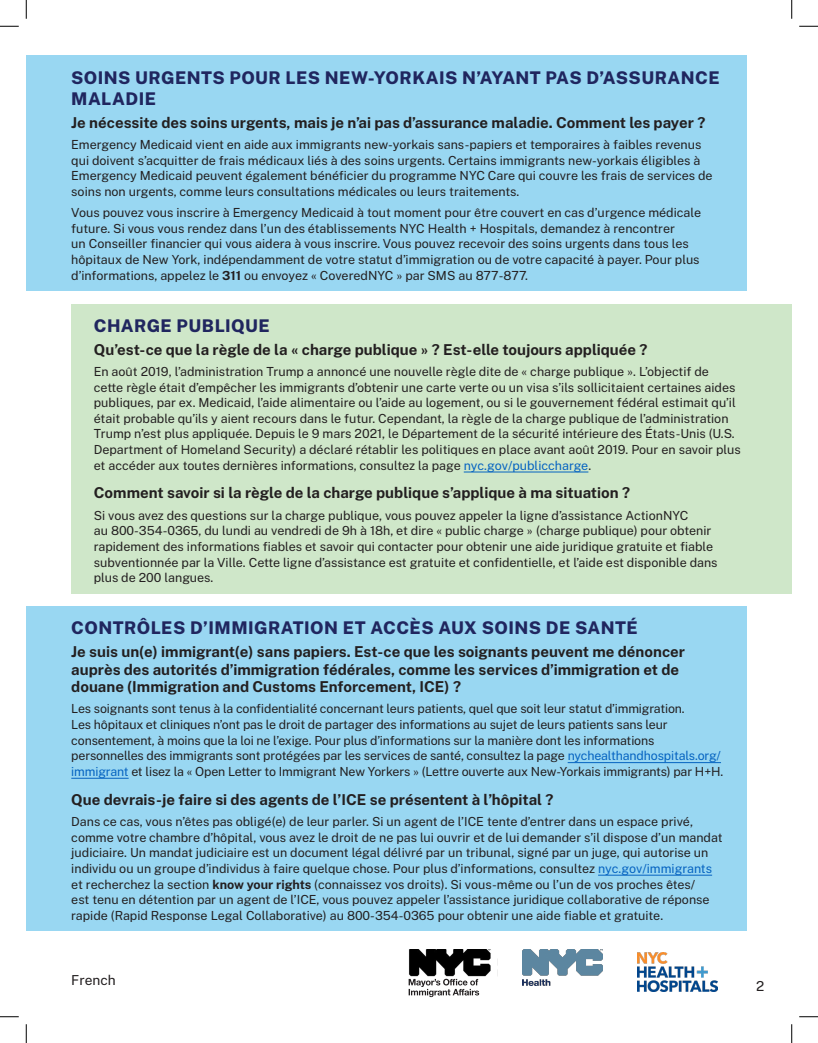
<style>
.page{position:relative;width:818px;height:1043px;background:#fff}
.page>*{position:absolute;margin:0;border:0;box-sizing:border-box;transform-origin:0 0}
.t1{font:800 17.5px/21px "Public Sans";letter-spacing:.025em;color:#20265f}
.t2{font:700 15px/17.5px "Public Sans";color:#231f20}
.t3{font:13.75px "Public Sans";color:#231f20}
.t4{font:12.5px/15.6px "Public Sans";color:#231f20}
.s1{font-weight:700}
.s2{color:#0563c1}
</style>
<div class="page">
<img style="left:522px;top:949px;width:80px;height:36px">
<img style="left:637px;top:952px;width:80px;height:39px">
<img style="left:409px;top:949px;width:82px;height:28px">
<svg style="left:408px;top:978px;width:71px;height:19px"></svg>
<div style="left:26px;top:56px;width:720px;height:235px;background:#99d7f2"></div>
<div style="left:71px;top:303px;width:720px;height:290px;background:#cfe7c9"></div>
<hr style="left:463px;top:471px;width:125px;height:1px;background:#0563c1">
<div style="left:26px;top:606px;width:720px;height:325px;background:#99d7f2"></div>
<hr style="left:567px;top:762px;width:154px;height:1px;background:#0563c1">
<hr style="left:71px;top:777px;width:58px;height:1px;background:#0563c1">
<hr style="left:598px;top:874px;width:114px;height:1px;background:#0563c1">
<svg style="left:0;top:25px;width:19px;height:2px"></svg>
<svg style="left:799px;top:25px;width:19px;height:2px"></svg>
<svg style="left:0;top:1016px;width:19px;height:1px"></svg>
<svg style="left:799px;top:1016px;width:19px;height:1px"></svg>
<svg style="left:25px;top:0;width:2px;height:19px"></svg>
<svg style="left:25px;top:1024px;width:2px;height:18px"></svg>
<svg style="left:791px;top:0;width:1px;height:19px"></svg>
<svg style="left:791px;top:1024px;width:1px;height:18px"></svg>
<h1 class="t1" style="left:71px;top:65px;width:650px">SOINS URGENTS POUR LES NEW-YORKAIS N’AYANT PAS D’ASSURANCE<br>MALADIE</h1>
<p class="t2" style="left:71px;top:112px;width:635px">Je nécessite des soins urgents, mais je n’ai pas d’assurance maladie. Comment les payer ?</p>
<p class="t4" style="left:71px;top:136px;width:642px">Emergency Medicaid vient en aide aux immigrants new-yorkais sans-papiers et temporaires à faibles revenus qui doivent s’acquitter de frais médicaux liés à des soins urgents. Certains immigrants new-yorkais éligibles à Emergency Medicaid peuvent également bénéficier du programme NYC Care qui couvre les frais de services de soins non urgents, comme leurs consultations médicales ou leurs traitements.</p>
<p class="t4" style="left:71px;top:204px;width:631px">Vous pouvez vous inscrire à Emergency Medicaid à tout moment pour être couvert en cas d’urgence médicale future. Si vous vous rendez dans l’un des établissements NYC Health + Hospitals, demandez à rencontrer<br>un Conseiller financier qui vous aidera à vous inscrire. Vous pouvez recevoir des soins urgents dans tous les hôpitaux de New York, indépendamment de votre statut d’immigration ou de votre capacité à payer. Pour plus d’informations, appelez le <span class="s1">311</span> ou envoyez « CoveredNYC » par SMS au 877-877.</p>
<h1 class="t1" style="left:94px;top:313px;width:177px">CHARGE PUBLIQUE</h1>
<p class="t2" style="left:94px;top:339px;width:555px">Qu’est-ce que la règle de la « charge publique » ? Est-elle toujours appliquée ?</p>
<p class="t4" style="left:94px;top:363px;width:648px">En août 2019, l’administration Trump a annoncé une nouvelle règle dite de « charge publique ». L’objectif de cette règle était d’empêcher les immigrants d’obtenir une carte verte ou un visa s’ils sollicitaient certaines aides publiques, par ex. Medicaid, l’aide alimentaire ou l’aide au logement, ou si le gouvernement fédéral estimait qu’il était probable qu’ils y aient recours dans le futur. Cependant, la règle de la charge publique de l’administration Trump n’est plus appliquée. Depuis le 9 mars 2021, le Département de la sécurité intérieure des États-Unis (U.S.<br>Department of Homeland Security) a déclaré rétablir les politiques en place avant août 2019. Pour en savoir plus et accéder aux toutes dernières informations, consultez la page <span class="s2">nyc.gov/publiccharge</span>.</p>
<p class="t2" style="left:94px;top:483px;width:537px">Comment savoir si la règle de la charge publique s’applique à ma situation ?</p>
<p class="t4" style="left:94px;top:506px;width:625px">Si vous avez des questions sur la charge publique, vous pouvez appeler la ligne d’assistance ActionNYC<br>au 800-354-0365, du lundi au vendredi de 9h à 18h, et dire « public charge » (charge publique) pour obtenir rapidement des informations fiables et savoir qui contacter pour obtenir une aide juridique gratuite et fiable subventionnée par la Ville. Cette ligne d’assistance est gratuite et confidentielle, et l’aide est disponible dans plus de 200 langues.</p>
<h1 class="t1" style="left:71px;top:615px;width:568px">CONTRÔLES D’IMMIGRATION ET ACCÈS AUX SOINS DE SANTÉ</h1>
<p class="t2" style="left:71px;top:641px;width:615px">Je suis un(e) immigrant(e) sans papiers. Est-ce que les soignants peuvent me dénoncer auprès des autorités d’immigration fédérales, comme les services d’immigration et de douane (Immigration and Customs Enforcement, ICE) ?</p>
<p class="t4" style="left:71px;top:700px;width:653px">Les soignants sont tenus à la confidentialité concernant leurs patients, quel que soit leur statut d’immigration.<br>Les hôpitaux et cliniques n’ont pas le droit de partager des informations au sujet de leurs patients sans leur consentement, à moins que la loi ne l’exige. Pour plus d’informations sur la manière dont les informations personnelles des immigrants sont protégées par les services de santé, consultez la page <span class="s2">nychealthandhospitals.org/ immigrant</span> et lisez la « Open Letter to Immigrant New Yorkers » (Lettre ouverte aux New-Yorkais immigrants) par H+H.</p>
<p class="t2" style="left:71px;top:789px;width:484px">Que devrais-je faire si des agents de l’ICE se présentent à l’hôpital ?</p>
<p class="t4" style="left:71px;top:812px;width:652px">Dans ce cas, vous n’êtes pas obligé(e) de leur parler. Si un agent de l’ICE tente d’entrer dans un espace privé, comme votre chambre d’hôpital, vous avez le droit de ne pas lui ouvrir et de lui demander s’il dispose d’un mandat judiciaire. Un mandat judiciaire est un document légal délivré par un tribunal, signé par un juge, qui autorise un individu ou un groupe d’individus à faire quelque chose. Pour plus d’informations, consultez <span class="s2">nyc.gov/immigrants </span>et recherchez la section <span class="s1">know your rights</span> (connaissez vos droits). Si vous-même ou l’un de vos proches êtes/<br>est tenu en détention par un agent de l’ICE, vous pouvez appeler l’assistance juridique collaborative de réponse rapide (Rapid Response Legal Collaborative) au 800-354-0365 pour obtenir une aide fiable et gratuite.</p>
<p class="t3" style="left:71px;top:969px;width:46px">French</p>
<p class="t3" style="left:756px;top:975px;width:10px">2</p>
</div>
